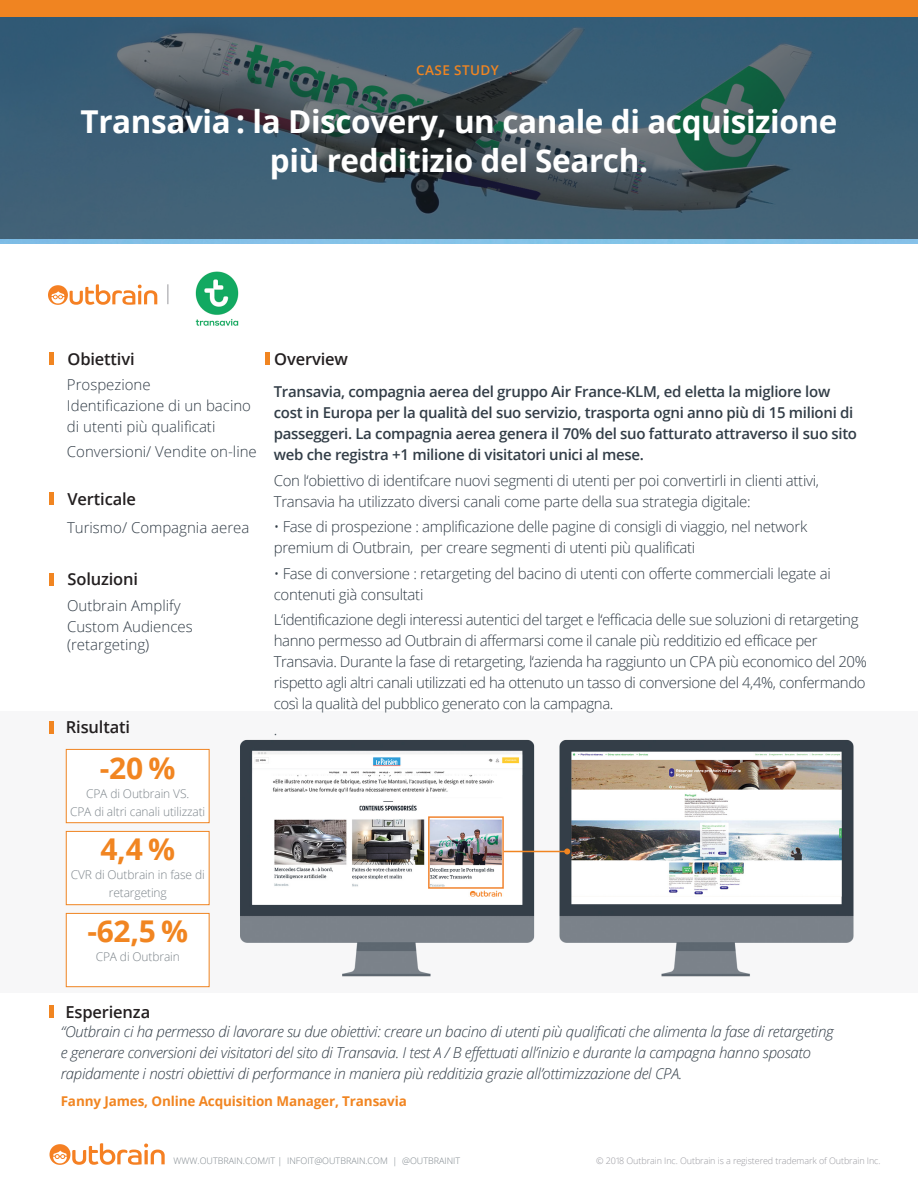
<style>
.page{position:relative;width:918px;height:1188px;background:#fff}
.page>*{position:absolute;margin:0;border:0;box-sizing:border-box;transform-origin:0 0}
.BODY_COPY_AFTER_HEAD{font:700 31.5px/39px "Open Sans";letter-spacing:-.015em;color:#fff;text-align:center}
.t1{font:700 30px "Open Sans";color:#f18521}
.t2{font:600 16.5px "Open Sans";letter-spacing:-.01em;color:#231f20}
.t3{font:300 15px/21px "Open Sans";letter-spacing:-.02em;color:#323d47}
.t4{font:italic 300 15px/21px "Open Sans";letter-spacing:-.02em;color:#323d47}
.t5{font:600 15px/21px "Open Sans";letter-spacing:-.02em;color:#323d47}
.t6{font:300 15px/21px "Open Sans";color:#323d47}
.t7{font:700 13.5px "Open Sans";letter-spacing:-.01em;color:#f18521}
.t8{font:600 13.5px "Open Sans";letter-spacing:.03em;color:#f18521}
.t9{font:300 12px/18.6px "Open Sans";letter-spacing:-.01em;color:#7d858b;text-align:center}
.t10{font:300 9px "Open Sans";letter-spacing:-.01em;color:#98989e}
.t11{font:300 9px "Open Sans";color:#7d858b}
</style>
<div class="page">
<svg style="left:50px;top:1143px;width:115px;height:22px"></svg>
<svg style="left:0;top:16px;width:918px;height:223px;background:#3e5c6c"></svg>
<div style="left:0;top:712px;width:918px;height:281px;background:#f7f7f8"></div>
<hr style="left:50px;top:352px;width:4px;height:13px;background:#f18521">
<hr style="left:50px;top:721px;width:4px;height:13px;background:#f18521">
<hr style="left:50px;top:573px;width:4px;height:13px;background:#f18521">
<hr style="left:50px;top:492px;width:4px;height:13px;background:#f18521">
<hr style="left:50px;top:1005px;width:4px;height:13px;background:#f18521">
<svg style="left:168px;top:284px;width:1px;height:20px"></svg>
<div style="left:0;top:0;width:918px;height:16px;background:#f08421"></div>
<div style="left:66px;top:749px;width:144px;height:74px;background:#fff;border:1px solid #f08421"></div>
<div style="left:66px;top:831px;width:144px;height:74px;background:#fff;border:1px solid #f08421"></div>
<div style="left:66px;top:913px;width:144px;height:74px;background:#fff;border:1px solid #f08421"></div>
<hr style="left:266px;top:352px;width:4px;height:13px;background:#f18521">
<img style="left:240px;top:739px;width:614px;height:238px">
<hr style="left:504px;top:851px;width:63px;height:1px;background:#f18521">
<svg style="left:564px;top:848px;width:6px;height:6px"></svg>
<div style="left:428px;top:816px;width:76px;height:73px;border:2px solid #f1842f"></div>
<svg style="left:48px;top:284px;width:109px;height:21px"></svg>
<img style="left:195px;top:271px;width:44px;height:55px">
<p class="t8" style="left:416px;top:61px;width:84px">CASE STUDY</p>
<p class="BODY_COPY_AFTER_HEAD" style="left:81px;top:102px;width:758px">Transavia : la Discovery, un canale di acquisizione più redditizio del Search.</p>
<p class="t2" style="left:68px;top:347px;width:69px">Obiettivi</p>
<p class="t6" style="left:67px;top:373px;width:186px">Prospezione<br>Identificazione di un bacino di utenti più qualificati</p>
<p class="t6" style="left:67px;top:441px;width:191px">Conversioni/ Vendite on-line</p>
<p class="t2" style="left:68px;top:487px;width:70px">Verticale</p>
<p class="t6" style="left:67px;top:517px;width:184px">Turismo/ Compagnia aerea</p>
<p class="t2" style="left:68px;top:568px;width:72px">Soluzioni</p>
<p class="t6" style="left:67px;top:594px;width:127px">Outbrain Amplify<br>Custom Audiences</p>
<p class="t6" style="left:67px;top:633px;width:84px">(retargeting)</p>
<p class="t2" style="left:66px;top:716px;width:66px">Risultati</p>
<p class="t1" style="left:100px;top:747px;width:77px">-20 %</p>
<p class="t9" style="left:70px;top:784px;width:137px">CPA di Outbrain VS.<br>CPA di altri canali utilizzati</p>
<p class="t1" style="left:100px;top:828px;width:76px">4,4 %</p>
<p class="t9" style="left:71px;top:865px;width:135px">CVR di Outbrain in fase di retargeting</p>
<p class="t1" style="left:87px;top:910px;width:102px">-62,5 %</p>
<p class="t9" style="left:96px;top:947px;width:86px">CPA di Outbrain</p>
<p class="t2" style="left:274px;top:347px;width:75px">Overview</p>
<p class="t5" style="left:274px;top:381px;width:585px">Transavia, compagnia aerea del gruppo Air France-KLM, ed eletta la migliore low cost in Europa per la qualità del suo servizio, trasporta ogni anno più di 15 milioni di passeggeri. La compagnia aerea genera il 70% del suo fatturato attraverso il suo sito web che registra +1 milione di visitatori unici al mese.</p>
<p class="t3" style="left:274px;top:469px;width:547px">Con l‘obiettivo di identifcare nuovi segmenti di utenti per poi convertirli in clienti attivi,<br>Transavia ha utilizzato diversi canali come parte della sua strategia digitale:</p>
<p class="t3" style="left:274px;top:516px;width:535px">• Fase di prospezione : amplificazione delle pagine di consigli di viaggio, nel network premium di Outbrain, per creare segmenti di utenti più qualificati</p>
<p class="t3" style="left:274px;top:562px;width:559px">• Fase di conversione : retargeting del bacino di utenti con offerte commerciali legate ai contenuti già consultati</p>
<p class="t3" style="left:274px;top:609px;width:594px">L‘identificazione degli interessi autentici del target e l‘efficacia delle sue soluzioni di retargeting hanno permesso ad Outbrain di affermarsi come il canale più redditizio ed efficace per Transavia. Durante la fase di retargeting, l‘azienda ha raggiunto un CPA più economico del 20% rispetto agli altri canali utilizzati ed ha ottenuto un tasso di conversione del 4,4%, confermando così la qualità del pubblico generato con la campagna.</p>
<p class="t3" style="left:274px;top:718px;width:5px">.</p>
<p class="t2" style="left:66px;top:1000px;width:86px">Esperienza</p>
<p class="t4" style="left:61px;top:1021px;width:775px">“Outbrain ci ha permesso di lavorare su due obiettivi: creare un bacino di utenti più qualificati che alimenta la fase di retargeting e generare conversioni dei visitatori del sito di Transavia. I test A / B effettuati all’inizio e durante la campagna hanno sposato rapidamente i nostri obiettivi di performance in maniera più redditizia grazie all’ottimizzazione del CPA.</p>
<p class="t7" style="left:61px;top:1092px;width:348px">Fanny James, Online Acquisition Manager, Transavia</p>
<p class="t11" style="left:173px;top:1154px;width:288px">WWW.OUTBRAIN.COM/IT | INFOIT@OUTBRAIN.COM | @OUTBRAINIT</p>
<p class="t10" style="left:596px;top:1154px;width:286px">© 2018 Outbrain Inc. Outbrain is a registered trademark of Outbrain Inc.</p>
</div>
